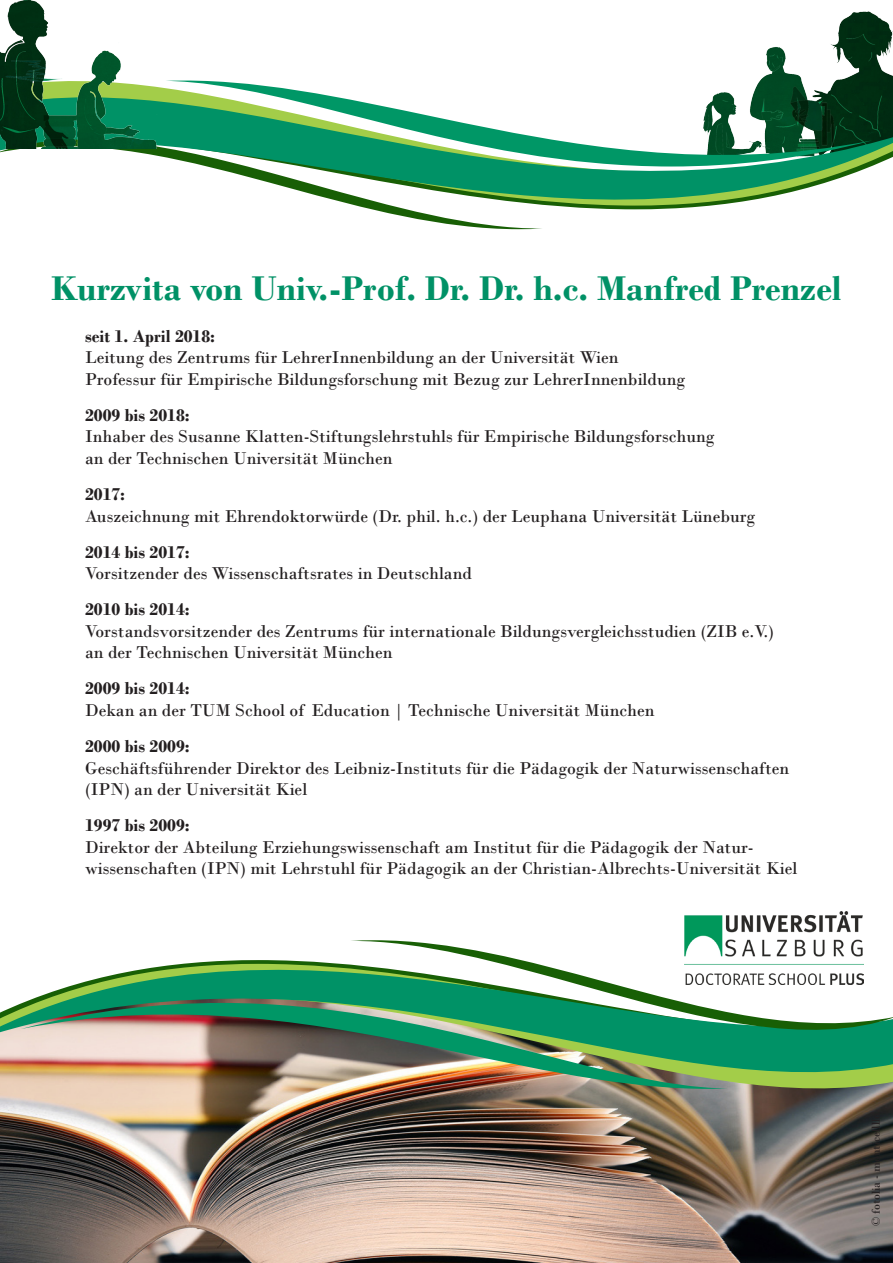
<style>
.page{position:relative;width:893px;height:1263px;background:#fff}
.page>*{position:absolute;margin:0;border:0;box-sizing:border-box;transform-origin:0 0}
.t1{font:700 36px "Bodoni";color:#009166}
.t2{font:18px/21.6px "Bodoni";color:#231f20}
.t3{font:700 18px "Bodoni";color:#231f20}
.t4{font:12px "Bodoni";color:#231f20}
</style>
<div class="page">
<img style="left:766px;top:11px;width:127px;height:44px">
<img style="left:0;top:1114px;width:893px;height:149px">
<svg style="left:179px;top:55px;width:714px;height:175px"></svg>
<svg style="left:0;top:121px;width:543px;height:108px"></svg>
<img style="left:0;top:935px;width:893px;height:179px">
<svg style="left:350px;top:940px;width:543px;height:108px"></svg>
<img style="left:0;top:0;width:179px;height:149px">
<img style="left:685px;top:912px;width:178px;height:73px">
<p class="t1" style="left:51px;top:267px;width:792px">Kurzvita von Univ.-Prof. Dr. Dr. h.c. Manfred Prenzel</p>
<p class="t3" style="left:85px;top:325px;width:132px">seit 1. April 2018:</p>
<p class="t2" style="left:85px;top:347px;width:535px">Leitung des Zentrums für LehrerInnenbildung an der Universität Wien</p>
<p class="t2" style="left:85px;top:368px;width:602px">Professur für Empirische Bildungsforschung mit Bezug zur LehrerInnenbildung</p>
<p class="t3" style="left:85px;top:404px;width:106px">2009 bis 2018:</p>
<p class="t2" style="left:85px;top:426px;width:631px">Inhaber des Susanne Klatten-Stiftungslehrstuhls für Empirische Bildungsforschung</p>
<p class="t2" style="left:85px;top:447px;width:309px">an der Technischen Universität München</p>
<p class="t3" style="left:85px;top:483px;width:42px">2017:</p>
<p class="t2" style="left:85px;top:505px;width:672px">Auszeichnung mit Ehrendoktorwürde (Dr. phil. h.c.) der Leuphana Universität Lüneburg</p>
<p class="t3" style="left:85px;top:541px;width:106px">2014 bis 2017:</p>
<p class="t2" style="left:85px;top:563px;width:389px">Vorsitzender des Wissenschaftsrates in Deutschland</p>
<p class="t3" style="left:85px;top:599px;width:106px">2010 bis 2014:</p>
<p class="t2" style="left:85px;top:620px;width:690px">Vorstandsvorsitzender des Zentrums für internationale Bildungsvergleichsstudien (ZIB e.V.)</p>
<p class="t2" style="left:85px;top:642px;width:309px">an der Technischen Universität München</p>
<p class="t3" style="left:85px;top:678px;width:106px">2009 bis 2014:</p>
<p class="t2" style="left:85px;top:699px;width:571px">Dekan an der TUM School of Education | Technische Universität München</p>
<p class="t3" style="left:85px;top:735px;width:106px">2000 bis 2009:</p>
<p class="t2" style="left:85px;top:757px;width:706px">Geschäftsführender Direktor des Leibniz-Instituts für die Pädagogik der Naturwissenschaften (IPN) an der Universität Kiel</p>
<p class="t3" style="left:85px;top:815px;width:106px">1997 bis 2009:</p>
<p class="t2" style="left:85px;top:836px;width:714px">Direktor der Abteilung Erziehungswissenschaft am Institut für die Pädagogik der Natur&shy;wissenschaften (IPN) mit Lehrstuhl für Pädagogik an der Christian-Albrechts-Universität Kiel</p>
<p class="t4" style="left:869px;top:1226px;width:115px;rotate:-90deg">© fotolia - monticellllo</p>
</div>
